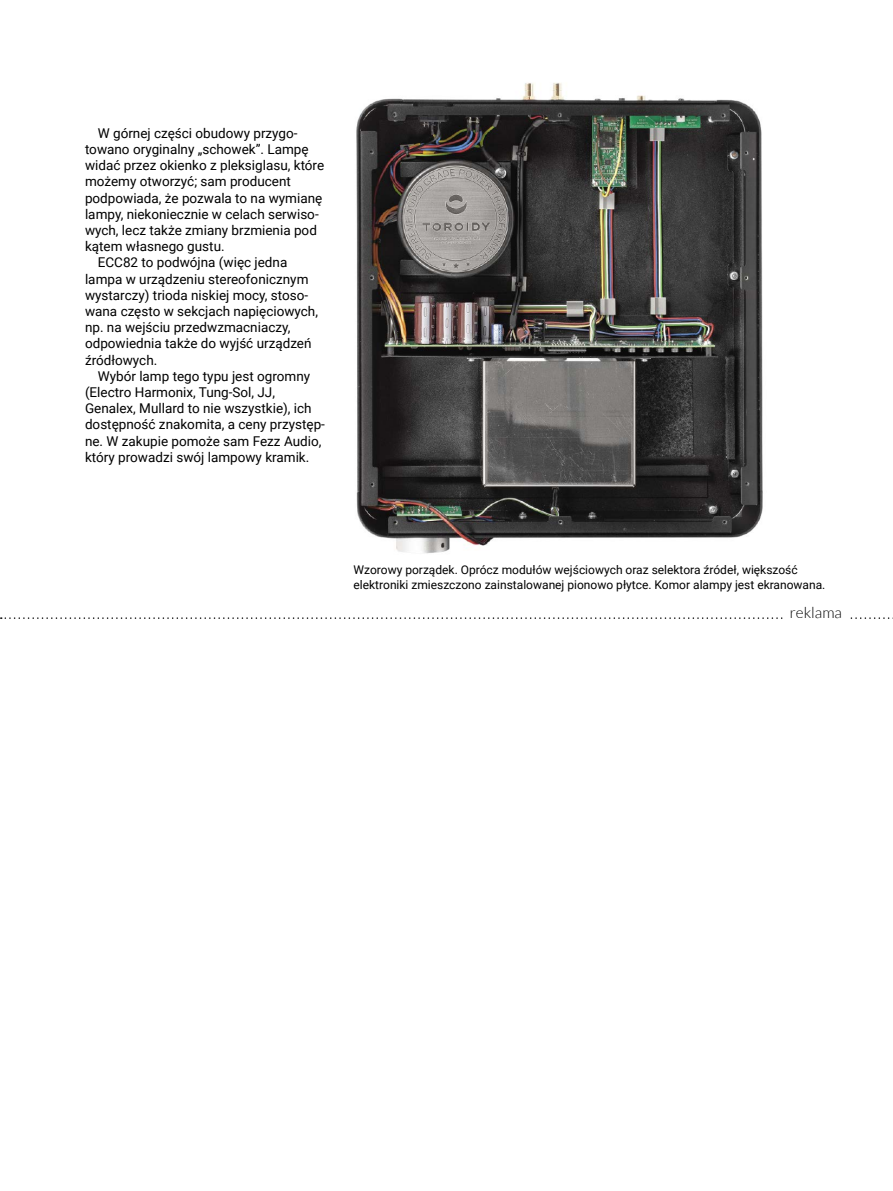
<style>
.page{position:relative;width:893px;height:1191px;background:#fff}
.page>*{position:absolute;margin:0;border:0;box-sizing:border-box;transform-origin:0 0}
.t1{font:300 15.3px "Lato";color:#000}
.t2{font:13.5px "Roboto";color:#000}
.t3{font:12px/14.4px "Roboto";color:#000}
</style>
<div class="page">
<img style="left:356px;top:82px;width:407px;height:472px">
<svg style="left:1px;top:617px;width:892px;height:2px"></svg>
<div style="left:783px;top:604px;width:65px;height:25px;background:#fff"></div>
<p class="t2" style="left:98px;top:123px;width:201px">W górnej części obudowy przygo-</p>
<p class="t2" style="left:85px;top:140px;width:225px">towano oryginalny „schowek”. Lampę</p>
<p class="t2" style="left:85px;top:156px;width:241px">widać przez okienko z pleksiglasu, które</p>
<p class="t2" style="left:85px;top:172px;width:207px">możemy otworzyć; sam producent</p>
<p class="t2" style="left:85px;top:188px;width:239px">podpowiada, że pozwala to na wymianę</p>
<p class="t2" style="left:85px;top:204px;width:235px">lampy, niekoniecznie w celach serwiso-</p>
<p class="t2" style="left:85px;top:221px;width:233px">wych, lecz także zmiany brzmienia pod</p>
<p class="t2" style="left:85px;top:237px;width:141px">kątem własnego gustu.</p>
<p class="t2" style="left:98px;top:253px;width:191px">ECC82 to podwójna (więc jedna</p>
<p class="t2" style="left:85px;top:269px;width:225px">lampa w urządzeniu stereofonicznym</p>
<p class="t2" style="left:85px;top:285px;width:225px">wystarczy) trioda niskiej mocy, stoso-</p>
<p class="t2" style="left:85px;top:302px;width:234px">wana często w sekcjach napięciowych,</p>
<p class="t2" style="left:85px;top:318px;width:207px">np. na wejściu przedwzmacniaczy,</p>
<p class="t2" style="left:85px;top:334px;width:228px">odpowiednia także do wyjść urządzeń</p>
<p class="t2" style="left:85px;top:350px;width:74px">źródłowych.</p>
<p class="t2" style="left:98px;top:366px;width:214px">Wybór lamp tego typu jest ogromny</p>
<p class="t2" style="left:85px;top:383px;width:192px">(Electro Harmonix, Tung-Sol, JJ,</p>
<p class="t2" style="left:85px;top:399px;width:228px">Genalex, Mullard to nie wszystkie), ich</p>
<p class="t2" style="left:85px;top:415px;width:241px">dostępność znakomita, a ceny przystęp-</p>
<p class="t2" style="left:85px;top:431px;width:238px">ne. W zakupie pomoże sam Fezz Audio,</p>
<p class="t2" style="left:85px;top:447px;width:226px">który prowadzi swój lampowy kramik.</p>
<p class="t3" style="left:354px;top:562px;width:473px">Wzorowy porządek. Oprócz modułów wejściowych oraz selektora źródeł, większość elektroniki zmieszczono zainstalowanej pionowo płytce. Komor alampy jest ekranowana.</p>
<p class="t1" style="left:790px;top:604px;width:54px">reklama</p>
</div>
